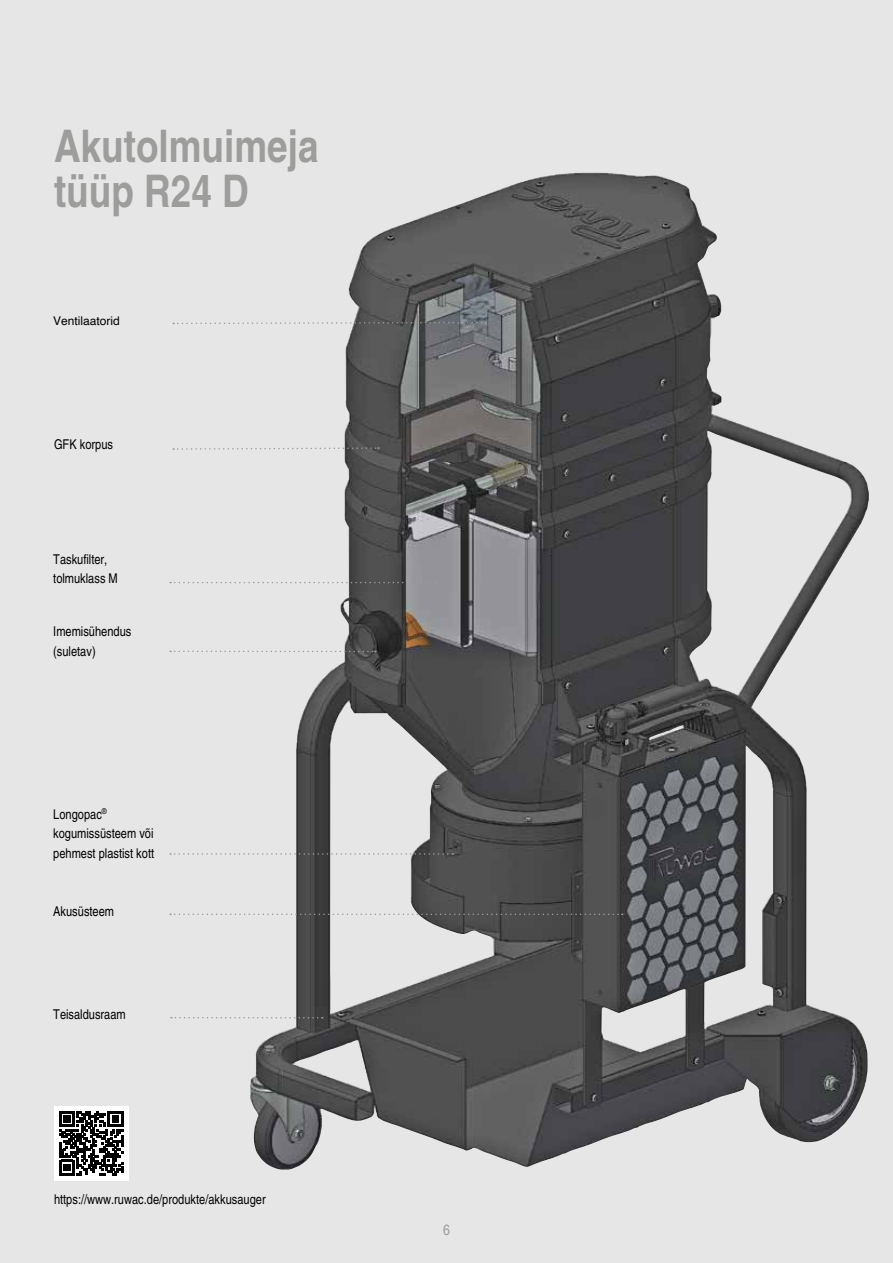
<style>
.page{position:relative;width:893px;height:1263px;background:#e6e6e6}
.page>*{position:absolute;margin:0;border:0;box-sizing:border-box;transform-origin:0 0}
.t1{font:700 condensed 45px/45px "Helvetica";color:#9d9d9c}
.t2{font:condensed 15px "Helvetica";color:#9d9d9c}
.t3{font:condensed 13.5px/19.5px "Helvetica";color:#000}
.t4{font:12px "Helvetica";color:#000}
</style>
<div class="page">
<img style="left:250px;top:173px;width:619px;height:996px">
<svg style="left:173px;top:321px;width:313px;height:4px"></svg>
<svg style="left:173px;top:447px;width:206px;height:3px"></svg>
<svg style="left:170px;top:582px;width:267px;height:1px"></svg>
<svg style="left:170px;top:853px;width:283px;height:2px"></svg>
<svg style="left:170px;top:913px;width:453px;height:2px"></svg>
<svg style="left:170px;top:651px;width:206px;height:1px"></svg>
<svg style="left:171px;top:1017px;width:152px;height:1px"></svg>
<div style="left:54px;top:1106px;width:74px;height:74px;background:#fff"></div>
<svg style="left:59px;top:1111px;width:64px;height:64px"></svg>
<h1 class="t1" style="left:54px;top:123px;width:266px">Akutolmuimeja tüüp R24 D</h1>
<p class="t4" style="left:53px;top:311px;width:68px">Ventilaatorid</p>
<p class="t3" style="left:54px;top:435px;width:61px">GFK korpus</p>
<p class="t3" style="left:53px;top:549px;width:66px">Taskufilter, tolmuklass M</p>
<p class="t3" style="left:53px;top:622px;width:80px">Imemisühendus (suletav)</p>
<p class="t3" style="left:53px;top:804px;width:102px">Longopac<sup>® </sup>kogumissüsteem või pehmest plastist kott</p>
<p class="t3" style="left:53px;top:901px;width:62px">Akusüsteem</p>
<p class="t3" style="left:53px;top:1004px;width:74px">Teisaldusraam</p>
<p class="t3" style="left:54px;top:1190px;width:213px">https://www.ruwac.de/produkte/akkusauger</p>
<p class="t2" style="left:443px;top:1221px;width:8px">6</p>
</div>
